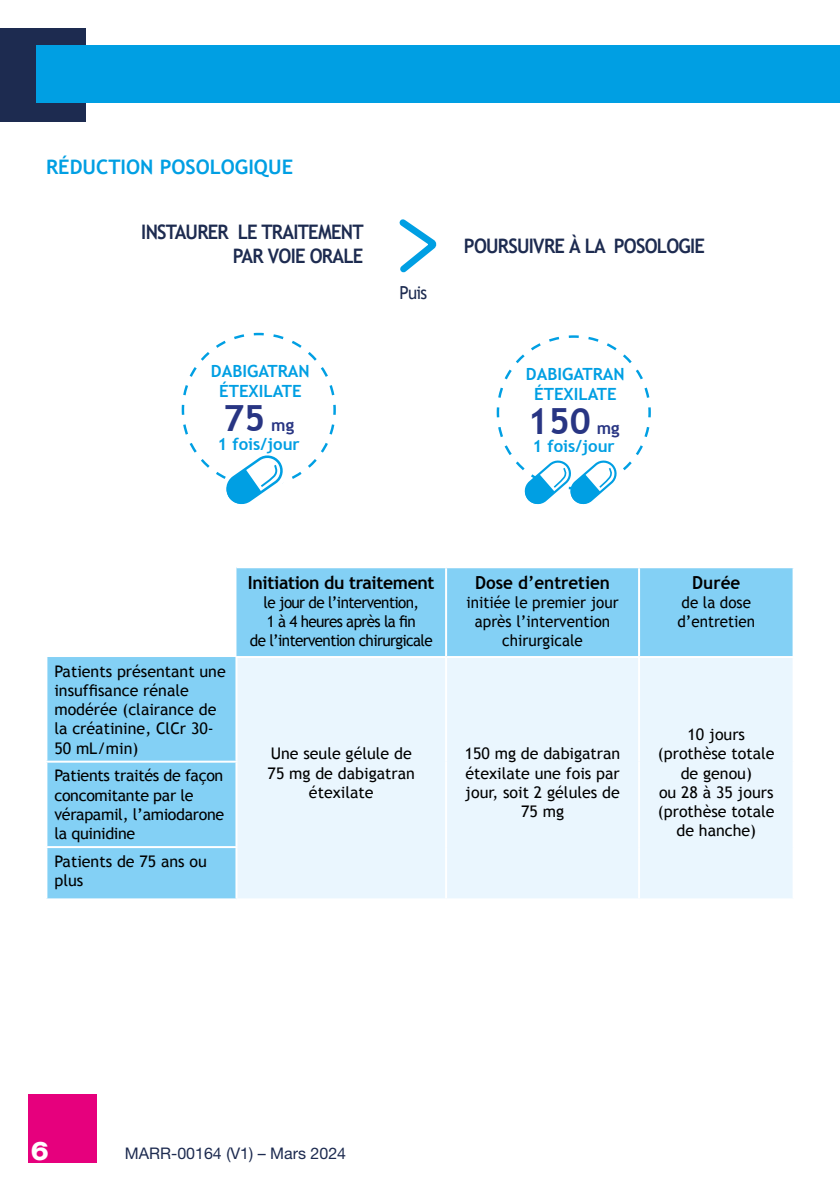
<style>
.page{position:relative;width:840px;height:1191px;background:#fff}
.page>*{position:absolute;margin:0;border:0;box-sizing:border-box;transform-origin:0 0}
.t1{font:700 36px "Trebuchet MS";color:#283583}
.t2{font:800 26px "Helvetica Neue LT Com";color:#fff;scale:1.1 1}
.t3{font:700 20px "Trebuchet MS";letter-spacing:-.04em;color:#1d2b50;scale:.92 1}
.t4{font:700 20px "Trebuchet MS";color:#009fe3}
.t5{font:700 18px "Trebuchet MS";letter-spacing:-.02em;color:#000}
.t6{font:700 18px "Trebuchet MS";color:#000;scale:.95 1}
.t7{font:700 18px "Trebuchet MS";letter-spacing:-.02em;color:#000;scale:.95 1}
.t8{font:18px "Trebuchet MS";color:#1d2b50;scale:.92 1}
.t9{font:700 16.8px "Trebuchet MS";color:#009fe3}
.t10{font:16px/19.2px "Trebuchet MS";color:#000;text-align:center}
.t11{font:16px/19.2px "Trebuchet MS";letter-spacing:-.02em;color:#000}
.t12{font:16px "Trebuchet MS";letter-spacing:-.04em;color:#000;scale:.95 1}
.t13{font:16px/19.2px "Trebuchet MS";color:#000;text-align:center;scale:.95 1}
.t14{font:16px "Helvetica Neue LT Std";color:#1d2b50}
.s1{font-size:16.8px}
</style>
<div class="page">
<div style="left:28px;top:1094px;width:68px;height:68px;background:#e6007d"></div>
<div style="left:0;top:28px;width:85px;height:94px;background:#1d2b50"></div>
<div style="left:36px;top:46px;width:803px;height:57px;background:#009fe3"></div>
<svg style="left:181px;top:332px;width:155px;height:173px"></svg>
<svg style="left:496px;top:335px;width:155px;height:170px"></svg>
<svg style="left:399px;top:219px;width:38px;height:54px"></svg>
<svg style="left:47px;top:568px;width:745px;height:330px;fill:#83d0f5"></svg>
<div style="left:237px;top:658px;width:555px;height:240px;background:#eaf6fe"></div>
<hr style="left:235px;top:658px;width:2px;height:102px;background:#fff">
<hr style="left:445px;top:658px;width:2px;height:103px;background:#fff">
<hr style="left:637px;top:658px;width:2px;height:103px;background:#fff">
<hr style="left:45px;top:760px;width:192px;height:2px;background:#fff">
<hr style="left:235px;top:762px;width:2px;height:84px;background:#fff">
<hr style="left:445px;top:761px;width:2px;height:86px;background:#fff">
<hr style="left:637px;top:761px;width:2px;height:86px;background:#fff">
<hr style="left:45px;top:846px;width:192px;height:2px;background:#fff">
<hr style="left:235px;top:848px;width:2px;height:50px;background:#fff">
<hr style="left:445px;top:847px;width:2px;height:51px;background:#fff">
<hr style="left:637px;top:847px;width:2px;height:51px;background:#fff">
<hr style="left:445px;top:568px;width:2px;height:88px;background:#fff">
<hr style="left:637px;top:568px;width:2px;height:88px;background:#fff">
<hr style="left:235px;top:656px;width:211px;height:2px;background:#fff">
<hr style="left:446px;top:656px;width:192px;height:2px;background:#fff">
<hr style="left:638px;top:656px;width:156px;height:2px;background:#fff">
<p class="t4" style="left:46px;top:154px;width:248px">RÉDUCTION POSOLOGIQUE</p>
<p class="t3" style="left:141px;top:219px;width:243px">INSTAURER LE TRAITEMENT</p>
<p class="t3" style="left:233px;top:243px;width:143px">PAR VOIE ORALE</p>
<p class="t9" style="left:211px;top:361px;width:100px">DABIGATRAN</p>
<p class="t9" style="left:219px;top:381px;width:84px">ÉTEXILATE</p>
<p class="t9" style="left:217px;top:433px;width:84px">1 fois/jour</p>
<p class="t1" style="left:223px;top:396px;width:72px">75 <span class="s1">mg</span></p>
<p class="t8" style="left:399px;top:282px;width:32px">Puis</p>
<p class="t3" style="left:463px;top:234px;width:263px">POURSUIVRE À LA POSOLOGIE</p>
<p class="t9" style="left:525px;top:363px;width:100px">DABIGATRAN</p>
<p class="t9" style="left:534px;top:383px;width:84px">ÉTEXILATE</p>
<p class="t9" style="left:532px;top:435px;width:84px">1 fois/jour</p>
<p class="t1" style="left:527px;top:398px;width:93px">150 <span class="s1">mg</span></p>
<p class="t10" style="left:54px;top:662px;width:173px;text-align:left">Patients présentant une insuffisance rénale</p>
<p class="t10" style="left:54px;top:700px;width:163px">modérée (clairance de</p>
<p class="t10" style="left:54px;top:719px;width:161px;text-align:left">la créatinine, ClCr 30-<br>50 mL/min)</p>
<p class="t11" style="left:54px;top:766px;width:171px">Patients traités de façon concomitante par le vérapamil, l’amiodarone la quinidine</p>
<p class="t10" style="left:54px;top:852px;width:154px;text-align:left">Patients de 75 ans ou plus</p>
<p class="t5" style="left:248px;top:571px;width:188px">Initiation du traitement</p>
<p class="t12" style="left:263px;top:592px;width:165px">le jour de l’intervention,</p>
<p class="t12" style="left:266px;top:612px;width:158px">1 à 4 heures après la fin</p>
<p class="t12" style="left:250px;top:631px;width:194px">de l’intervention chirurgicale</p>
<p class="t10" style="left:270px;top:744px;width:142px">Une seule gélule de</p>
<p class="t10" style="left:267px;top:763px;width:149px">75 mg de dabigatran étexilate</p>
<p class="t6" style="left:475px;top:571px;width:143px">Dose d’entretien</p>
<p class="t13" style="left:466px;top:592px;width:162px">initiée le premier jour</p>
<p class="t13" style="left:474px;top:612px;width:144px">après l’intervention chirurgicale</p>
<p class="t10" style="left:464px;top:744px;width:157px">150 mg de dabigatran étexilate une fois par jour, soit 2 gélules de<br>75 mg</p>
<p class="t7" style="left:692px;top:571px;width:52px">Durée</p>
<p class="t13" style="left:681px;top:592px;width:75px">de la dose</p>
<p class="t13" style="left:677px;top:612px;width:83px">d’entretien</p>
<p class="t10" style="left:687px;top:725px;width:59px">10 jours</p>
<p class="t10" style="left:657px;top:744px;width:118px">(prothèse totale de genou)</p>
<p class="t10" style="left:658px;top:782px;width:116px">ou 28 à 35 jours</p>
<p class="t10" style="left:657px;top:802px;width:118px">(prothèse totale de hanche)</p>
<h2 class="t2" style="left:31px;top:1135px;width:18px">6</h2>
<p class="t14" style="left:125px;top:1144px;width:223px">MARR-00164 (V1) – Mars 2024</p>
</div>
